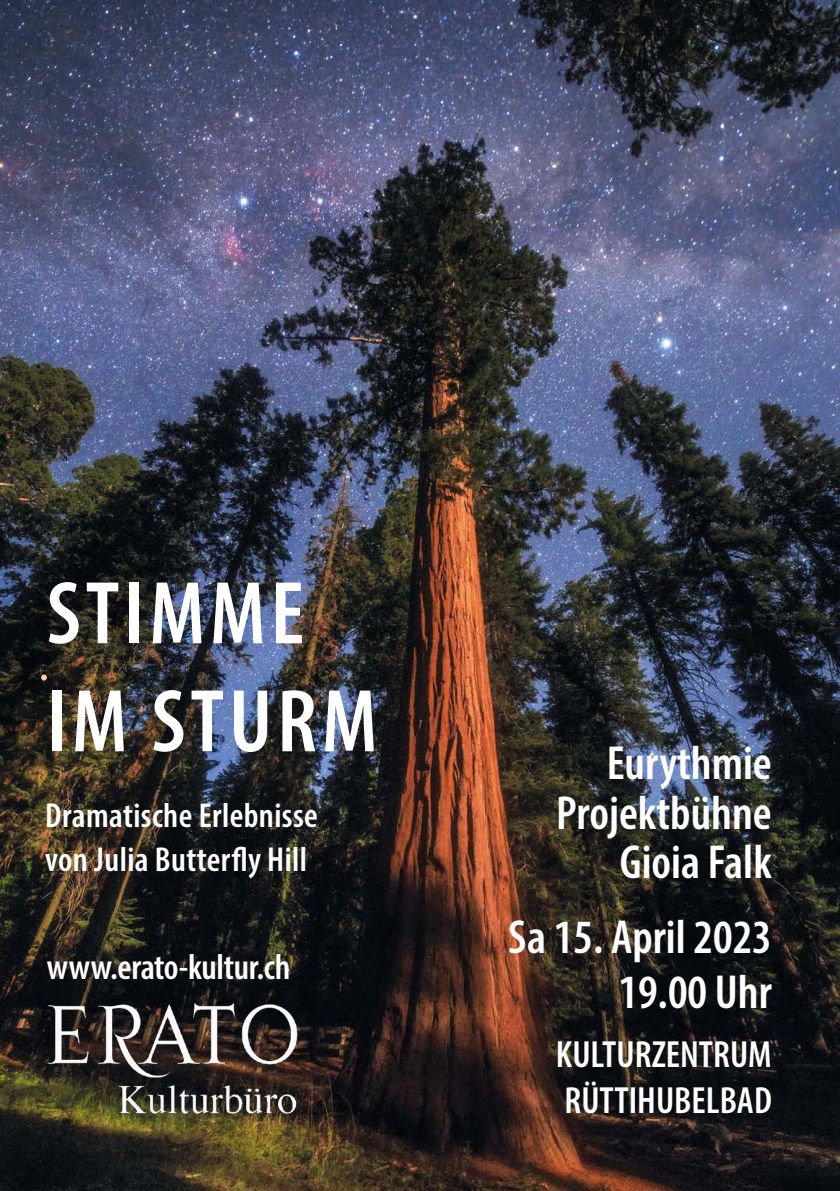
<style>
.page{position:relative;width:840px;height:1191px;background:#fff}
.page>*{position:absolute;margin:0;border:0;box-sizing:border-box;transform-origin:0 0}
.t1{font:90px/108px "Myriad Variable Concept";letter-spacing:.055em;color:#fff}
.t2{font:48px/49.4px "Myriad Variable Concept";color:#fff;text-align:right}
.t3{font:38px/46px "Myriad Variable Concept";color:#fff}
.t4{font:36px "Myriad Variable Concept";letter-spacing:-.01em;color:#fff}
.t5{font:34.8px/44px "Myriad Variable Concept";letter-spacing:.01em;color:#fff}
</style>
<div class="page">
<img style="left:0;top:0;width:839px;height:1191px">
<svg style="left:41px;top:674px;width:6px;height:6px"></svg>
<img style="left:47px;top:991px;width:269px;height:131px">
<h1 class="t1" style="left:47px;top:559px;width:332px">STIMME<br>IM STURM</h1>
<p class="t5" style="left:45px;top:793px;width:274px">Dramatische Erlebnisse von Julia Butterfly Hill</p>
<p class="t4" style="left:47px;top:945px;width:245px">www.erato-kultur.ch</p>
<p class="t2" style="left:556px;top:738px;width:217px">Eurythmie<br>Projektbühne<br>Gioia Falk</p>
<p class="t2" style="left:508px;top:909px;width:265px;line-height:54.6px">Sa 15. April 2023<br>19.00 Uhr</p>
<p class="t3" style="left:555px;top:1030px;width:217px">KULTURZENTRUM<br>RÜTTIHUBELBAD</p>
</div>
